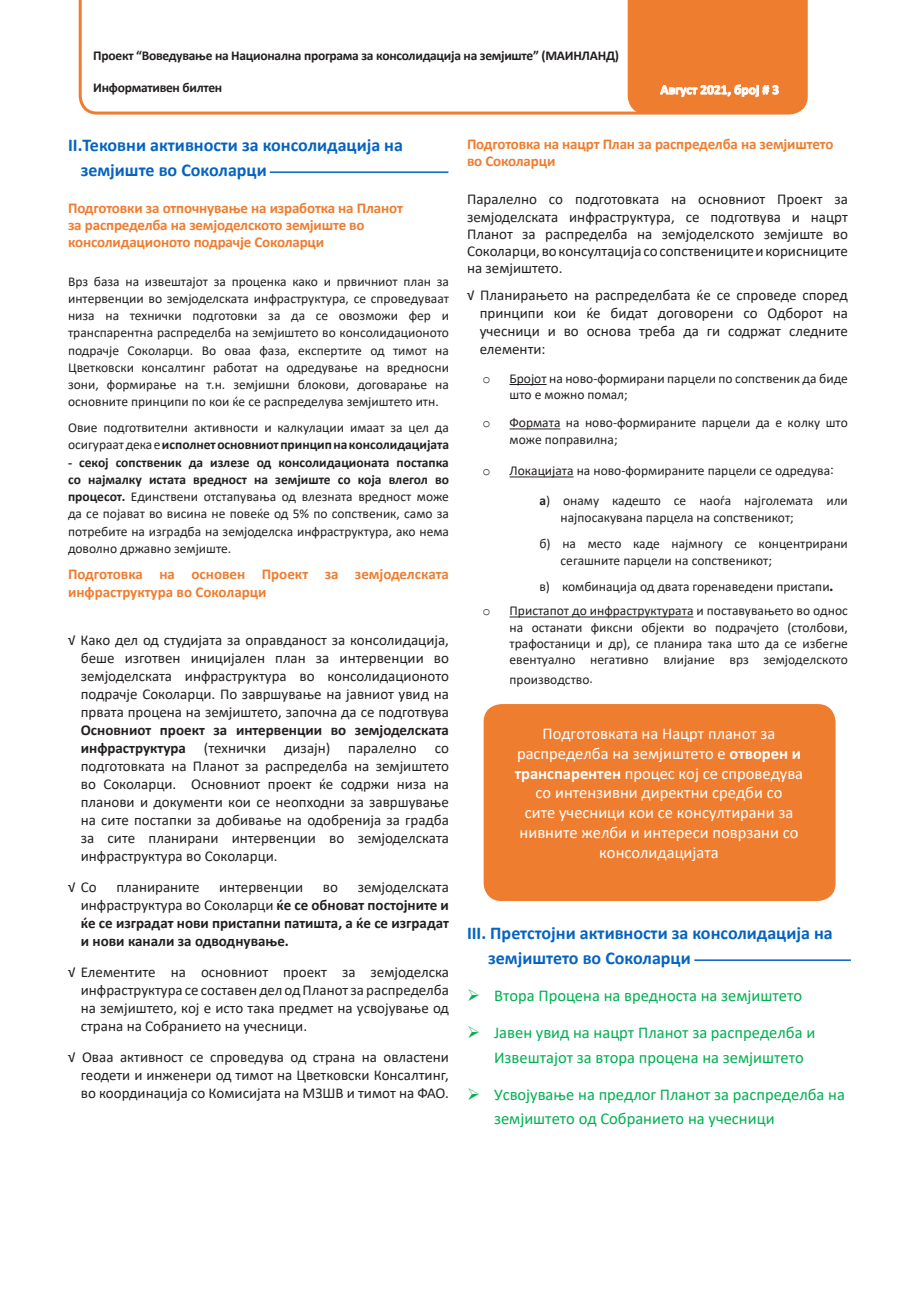
<style>
.page{position:relative;width:919px;height:1289px;background:#fff}
.page>*{position:absolute;margin:0;border:0;box-sizing:border-box;transform-origin:0 0}
.heading_1{font:700 18px/25.2px "Calibri";color:#0563c1}
.t1{font:16.5px/19.8px "Calibri";color:#fff;text-align:center}
.t2{font:16.5px/24.8px "Calibri";color:#00b050}
.t3{font:15px/18px "Calibri";color:#231f20;text-align:justify}
.t4{font:700 15px/17.2px "Calibri";letter-spacing:-.01em;color:#ee7d30}
.t5{font:700 15px/18px "Calibri";color:#231f20;text-align:justify}
.t6{font:13.5px/17.2px "Calibri";color:#231f20}
.t7{font:700 13.5px "Calibri";letter-spacing:-.02em;color:#231f20}
.t8{font:700 13.5px "Calibri";color:#fff}
.t9{font:13.5px "Courier New";color:#231f20}
.s1{font-weight:700}
.s2{font-weight:400}
.s3{font-family:"TT Jenevers";font-weight:700;font-size:15px}
</style>
<div class="page">
<svg style="left:79px;top:0;width:728px;height:115px"></svg>
<div style="left:627px;top:0;width:179px;height:114px;background:#ee7d30"></div>
<hr style="left:509px;top:384px;width:37px;height:1px;background:#231f20">
<hr style="left:509px;top:428px;width:51px;height:1px;background:#231f20">
<hr style="left:509px;top:476px;width:64px;height:1px;background:#231f20">
<hr style="left:509px;top:616px;width:184px;height:1px;background:#231f20">
<div style="left:483px;top:704px;width:352px;height:197px;background:#ee7d30;border-radius:18px"></div>
<hr style="left:694px;top:959px;width:156px;height:1px;background:#0563c1">
<hr style="left:270px;top:171px;width:178px;height:2px;background:#0563c1">
<p class="t7" style="left:93px;top:46px;width:527px">Проект “Воведување на Национална програма за консолидација на земјиште” (МАИНЛАНД)</p>
<p class="t7" style="left:93px;top:78px;width:130px">Информативен билтен</p>
<p class="t8" style="left:660px;top:80px;width:120px">Август 2021, број # 3</p>
<p class="heading_1" style="left:81px;top:132px;width:323px;text-indent:-13px">II.Тековни активности за консолидација на земјиште во Соколарци</p>
<p class="t4" style="left:68px;top:199px;width:336px">Подготовки за отпочнување на изработка на Планот за распределба на земјоделското земјиште во консолидационото подрачје Соколарци</p>
<p class="t6" style="left:68px;top:272px;width:382px;text-align:justify">Врз база на извештајот за проценка како и првичниот план за интервенции во земјоделската инфраструктура, се спроведуваат низа на технички подготовки за да се овозможи фер и транспарентна распределба на земјиштето во консолидационото подрачје Соколарци. Во оваа фаза, експертите од тимот на Цветковски консалтинг работат на одредување на вредносни зони, формирање на т.н. земјишни блокови, договарање на основните принципи по кои ќе се распределува земјиштето итн.</p>
<p class="t6" style="left:68px;top:418px;width:382px">Овие подготвителни активности и калкулации имаат за цел да осигураат дека е <span class="s1">исполнет основниот принцип на консолидацијата</span></p>
<p class="t6" style="left:68px;top:453px;width:382px;text-align:justify"><span class="s1">- секој сопственик да излезе од консолидационата постапка со најмалку истата вредност на земјиште со која влегол во процесот.</span> Единствени отстапувања од влезната вредност може да се појават во висина не повеќе од 5% по сопственик, само за потребите на изградба на земјоделска инфраструктура, ако нема доволно државно земјиште.</p>
<p class="t4" style="left:68px;top:565px;width:382px;line-height:18px">Подготовка на основен Проект за земјоделската инфраструктура во Соколарци</p>
<p class="t3" style="left:81px;top:631px;width:369px;text-indent:-13px">√ Како дел од студијата за оправданост за консолидација, беше изготвен иницијален план за интервенции во земјоделската инфраструктура во консолидационото подрачје Соколарци. По завршување на јавниот увид на првата процена на земјиштето, започна да се подготвува <span class="s1">Основниот проект за интервенции во земјоделската инфраструктура</span> (технички дизајн) паралелно со подготовката на Планот за распределба на земјиштето во Соколарци. Основниот проект ќе содржи низа на планови и документи кои се неопходни за завршување на сите постапки за добивање на одобренија за градба за сите планирани интервенции во земјоделската инфраструктура во Соколарци.</p>
<p class="t3" style="left:68px;top:877px;width:30px">√ Со</p>
<p class="t3" style="left:116px;top:877px;width:85px">планираните</p>
<p class="t3" style="left:219px;top:877px;width:86px">интервенции</p>
<p class="t3" style="left:323px;top:877px;width:17px">во</p>
<p class="t5" style="left:81px;top:878px;width:369px;text-indent:277px"><span class="s2">земјоделската инфраструктура во Соколарци</span> ќе се обноват постојните и ќе се изградат нови пристапни патишта, а ќе се изградат и нови канали за одводнување.</p>
<p class="t3" style="left:81px;top:962px;width:369px;text-indent:-13px">√ Елементите на основниот проект за земјоделска инфраструктура се составен дел од Планот за распределба на земјиштето, кој е исто така предмет на усвојување од страна на Собранието на учесници.</p>
<p class="t3" style="left:81px;top:1047px;width:369px;text-indent:-13px">√ Оваа активност се спроведува од страна на овластени геодети и инженери од тимот на Цветковски Консалтинг, во координација со Комисијата на МЗШВ и тимот на ФАО.</p>
<p class="t4" style="left:467px;top:135px;width:368px">Подготовка на нацрт План за распределба на земјиштето во Соколарци</p>
<p class="t3" style="left:467px;top:190px;width:382px;line-height:17.2px">Паралелно со подготовката на основниот Проект за земјоделската инфраструктура, се подготвува и нацрт Планот за распределба на земјоделското земјиште во Соколарци, во консултација со сопствениците и корисниците на земјиштето.</p>
<p class="t3" style="left:479px;top:285px;width:369px;text-indent:-13px">√ Планирањето на распределбата ќе се спроведе според принципи кои ќе бидат договорени со Одборот на учесници и во основа треба да ги содржат следните елементи:</p>
<p class="t9" style="left:482px;top:370px;width:10px">o</p>
<p class="t6" style="left:509px;top:370px;width:340px;line-height:16.2px">Бројот на ново-формирани парцели по сопственик да биде што е можно помал;</p>
<p class="t9" style="left:482px;top:415px;width:10px">o</p>
<p class="t6" style="left:509px;top:414px;width:340px;line-height:16.2px">Формата на ново-формираните парцели да е колку што може поправилна;</p>
<p class="t9" style="left:482px;top:463px;width:10px">o</p>
<p class="t6" style="left:509px;top:462px;width:326px">Локацијата на ново-формираните парцели се одредува:</p>
<p class="t6" style="left:560px;top:491px;width:289px;text-indent:-21px"><span class="s1">а</span>) онаму кадешто се наоѓа најголемата или најпосакувана парцела на сопственикот;</p>
<p class="t6" style="left:560px;top:534px;width:289px;text-indent:-21px">б) на место каде најмногу се концентрирани сегашните парцели на сопственикот;</p>
<p class="t6" style="left:539px;top:577px;width:295px">в) комбинација од двата горенаведени пристапи<span class="s3">.</span></p>
<p class="t9" style="left:482px;top:603px;width:10px">o</p>
<p class="t6" style="left:509px;top:602px;width:340px;line-height:16.2px;text-align:justify">Пристапот до инфраструктурата и поставувањето во однос на останати фиксни објекти во подрачјето (столбови, трафостаници и др), се планира така што да се избегне евентуално негативно влијание врз земјоделското</p>
<p class="t6" style="left:509px;top:670px;width:85px">производство.</p>
<p class="t1" style="left:514px;top:723px;width:290px">Подготовката на Нацрт планот за распределба на земјиштето е <span class="s1">отворен и транспарентен</span> процес кој се спрoведува со интензивни директни средби со<br>сите учесници кои се консултирани за нивните желби и интереси поврзани со консолидацијата</p>
<p class="heading_1" style="left:488px;top:919px;width:346px;text-indent:-21px">III. Претстојни активности за консолидација на земјиштето во Соколарци</p>
<p class="t2" style="left:494px;top:982px;width:309px">Втора Процена на вредноста на земјиштето</p>
<p class="t2" style="left:494px;top:1019px;width:323px">Јавен увид на нацрт Планот за распределба и<br>Извештајот за втора процена на земјиштето</p>
<p class="t2" style="left:494px;top:1081px;width:352px">Усвојување на предлог Планот за распределба на земјиштето од Собранието на учесници</p>
</div>
